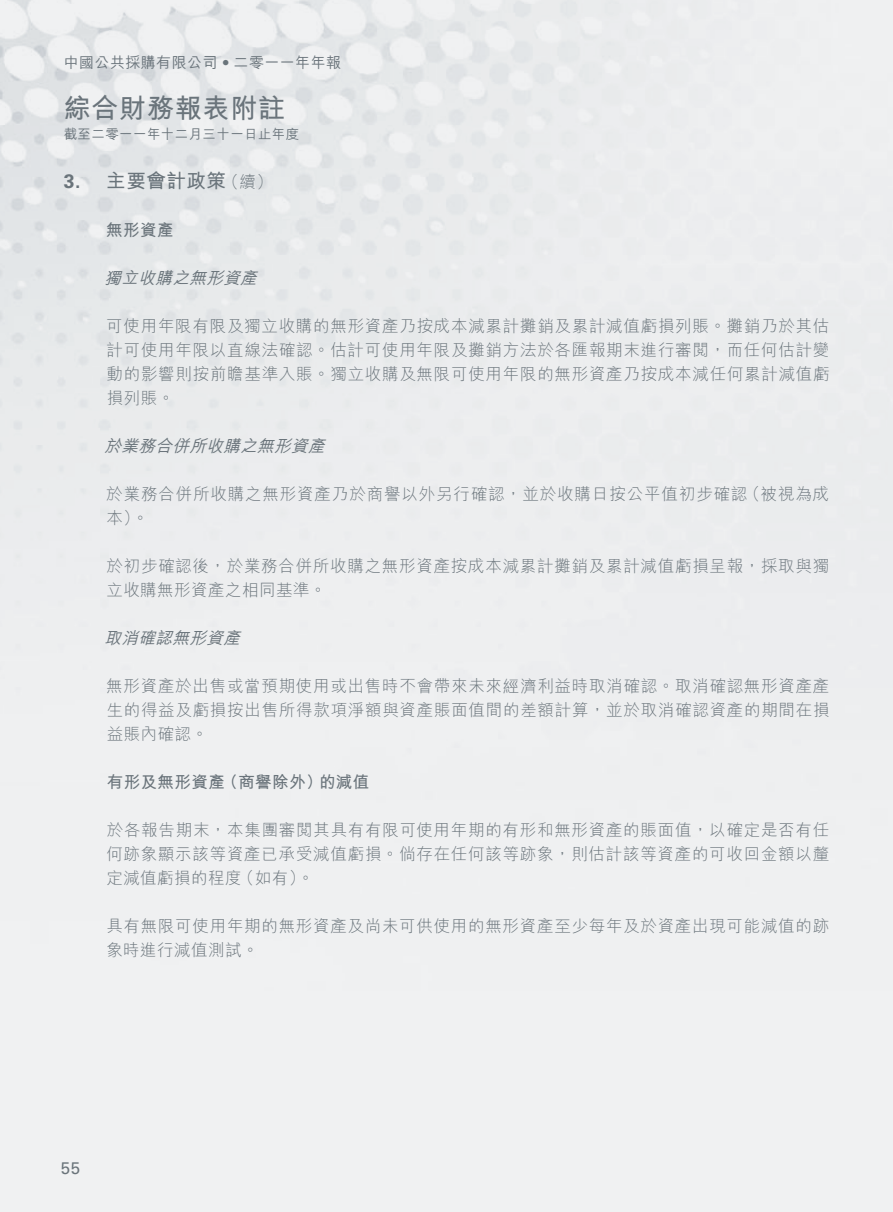
<style>
.page{position:relative;width:893px;height:1212px;background:#eeeff0}
.page>*{position:absolute;margin:0;border:0;box-sizing:border-box;transform-origin:0 0}
.t1{font:700 27px "M Hei HK";letter-spacing:.03em;color:#6a747b}
.t2{font:700 19.5px "M Hei HK";letter-spacing:.03em;color:#6a747b}
.t3{font:700 19.5px "Univers LT Std";color:#6a747b}
.t4{font:16.8px "Univers LT Std";color:#6a747b}
.t5{font:300 16.5px/24px "M Hei HK";letter-spacing:.045em;color:#6a747b}
.t6{font:italic 500 16.5px "M Hei HK";color:#6a747b}
.t7{font:700 16.5px "M Hei HK";letter-spacing:.03em;color:#6a747b}
.t8{font:500 15px "M Hei HK";letter-spacing:.03em;color:#6a747b}
.t9{font:500 13.5px "M Hei HK";letter-spacing:.03em;color:#6a747b}
.s1{font-family:"Univers LT Std";font-weight:400}
</style>
<div class="page">
<p class="t8" style="left:64px;top:52px;width:279px">中國公共採購有限公司 <span class="s1">•</span> 二零一一年年報</p>
<h1 class="t1" style="left:64px;top:88px;width:223px">綜合財務報表附註</h1>
<p class="t9" style="left:64px;top:125px;width:237px">截至二零一一年十二月三十一日止年度</p>
<p class="t5" style="left:222px;top:169px;width:52px">（續(</p>
<p class="t2" style="left:106px;top:166px;width:121px">主要會計政策</p>
<p class="t3" style="left:64px;top:169px;width:18px">3.</p>
<p class="t7" style="left:106px;top:218px;width:69px">無形資產</p>
<p class="t6" style="left:105px;top:266px;width:159px">獨立收購之無形資產</p>
<p class="t5" style="left:106px;top:313px;width:725px;text-align:justify">可使用年限有限及獨立收購的無形資產乃按成本減累計攤銷及累計減值虧損列賬。攤銷乃於其估計可使用年限以直線法確認。估計可使用年限及攤銷方法於各匯報期末進行審閱，而任何估計變動的影響則按前瞻基準入賬。獨立收購及無限可使用年限的無形資產乃按成本減任何累計減值虧損列賬。</p>
<p class="t6" style="left:105px;top:434px;width:227px">於業務合併所收購之無形資產</p>
<p class="t5" style="left:744px;top:481px;width:87px">（被視為成</p>
<p class="t5" style="left:106px;top:481px;width:642px">於業務合併所收購之無形資產乃於商譽以外另行確認，並於收購日按公平值初步確認本。(</p>
<p class="t5" style="left:106px;top:553px;width:724px">於初步確認後，於業務合併所收購之無形資產按成本減累計攤銷及累計減值虧損呈報，採取與獨立收購無形資產之相同基準。</p>
<p class="t6" style="left:105px;top:626px;width:142px">取消確認無形資產</p>
<p class="t5" style="left:106px;top:673px;width:725px;text-align:justify">無形資產於出售或當預期使用或出售時不會帶來未來經濟利益時取消確認。取消確認無形資產產生的得益及虧損按出售所得款項淨額與資產賬面值間的差額計算，並於取消確認資產的期間在損益賬內確認。</p>
<p class="t7" style="left:319px;top:770px;width:52px">的減值</p>
<p class="t7" style="left:221px;top:770px;width:103px">（商譽除外）</p>
<p class="t7" style="left:107px;top:770px;width:120px">有形及無形資產</p>
<p class="t5" style="left:107px;top:817px;width:724px">於各報告期末，本集團審閱其具有有限可使用年期的有形和無形資產的賬面值，以確定是否有任</p>
<p class="t5" style="left:106px;top:841px;width:724px">何跡象顯示該等資產已承受減值虧損。倘存在任何該等跡象，則估計該等資產的可收回金額以釐</p>
<p class="t5" style="left:238px;top:865px;width:78px">（如有。(</p>
<p class="t5" style="left:106px;top:865px;width:137px">定減值虧損的程度</p>
<p class="t5" style="left:106px;top:913px;width:724px">具有無限可使用年期的無形資產及尚未可供使用的無形資產至少每年及於資產出現可能減值的跡象時進行減值測試。</p>
<p class="t4" style="left:61px;top:1157px;width:21px">55</p>
</div>
